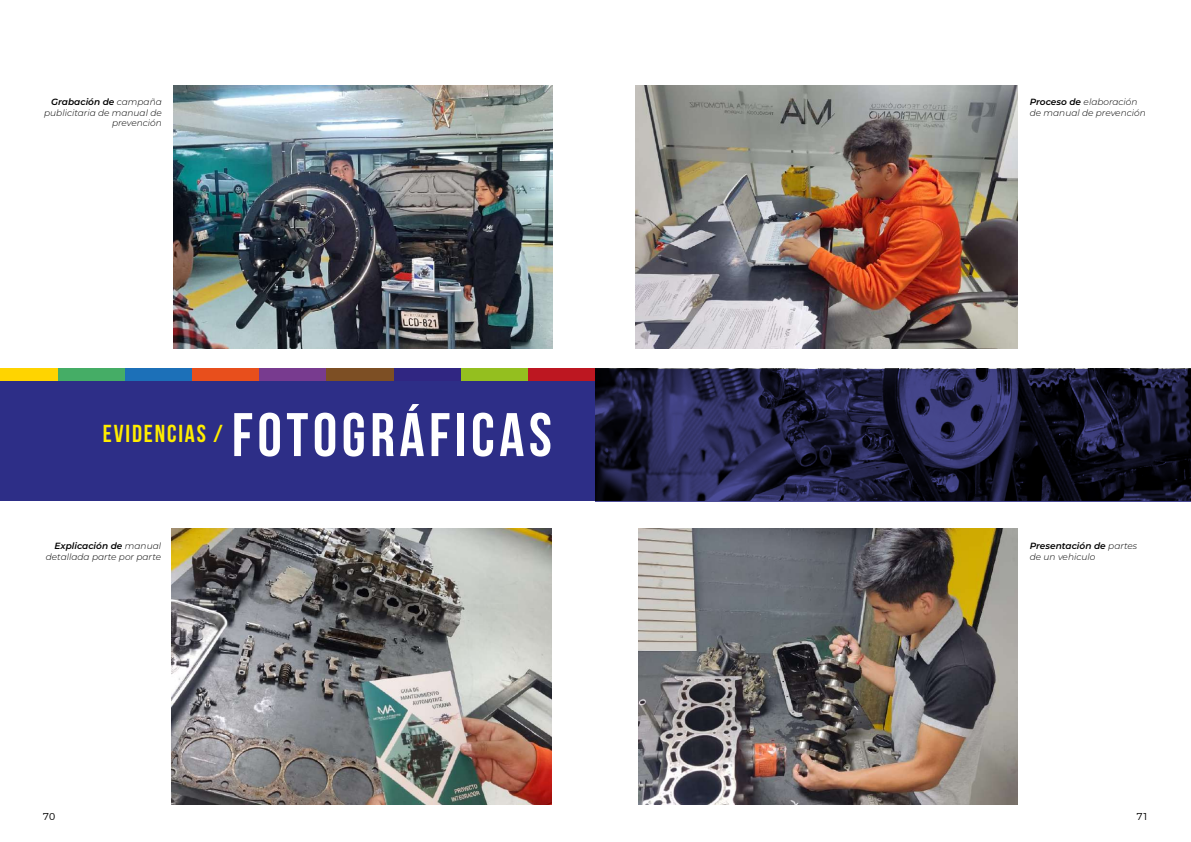
<style>
.page{position:relative;width:1191px;height:842px;background:#fff}
.page>*{position:absolute;margin:0;border:0;box-sizing:border-box;transform-origin:0 0}
.t1{font:700 61.4px "Bebas Neue";letter-spacing:.075em;color:#fff}
.t2{font:700 24.6px "Bebas Neue";letter-spacing:.075em;color:#ffed00}
.t3{font:300 10px "Montserrat";color:#000}
.t4{font:italic 300 9px/10.8px "Montserrat";color:#000}
.s1{font-weight:600}
</style>
<div class="page">
<div style="left:0;top:368px;width:595px;height:132px;background:#2d2e87"></div>
<div style="left:0;top:368px;width:59px;height:13px;background:#ffd400"></div>
<div style="left:58px;top:368px;width:68px;height:13px;background:#45ad66"></div>
<div style="left:125px;top:368px;width:67px;height:13px;background:#1c70b8"></div>
<div style="left:192px;top:368px;width:68px;height:13px;background:#e84f1c"></div>
<div style="left:260px;top:368px;width:67px;height:13px;background:#783b8f"></div>
<div style="left:327px;top:368px;width:67px;height:13px;background:#7d4f24"></div>
<div style="left:394px;top:368px;width:67px;height:13px;background:#302682"></div>
<div style="left:461px;top:368px;width:67px;height:13px;background:#94bf1f"></div>
<div style="left:528px;top:368px;width:67px;height:13px;background:#bd1721"></div>
<svg style="left:596px;top:369px;width:595px;height:132px"></svg>
<img style="left:173px;top:85px;width:380px;height:263px">
<img style="left:172px;top:528px;width:380px;height:276px">
<img style="left:635px;top:85px;width:382px;height:263px">
<img style="left:638px;top:528px;width:379px;height:276px">
<p class="t4" style="left:44px;top:96px;width:119px;text-align:right"><span class="s1">Grabación de</span> campaña publicitaria de manual de prevención</p>
<h2 class="t2" style="left:103px;top:420px;width:121px">EVIDENCIAS /</h2>
<h1 class="t1" style="left:232px;top:401px;width:321px">FOTOGRÁFICAS</h1>
<p class="t4" style="left:46px;top:540px;width:117px;text-align:right"><span class="s1">Explicación de</span> manual detallada parte por parte</p>
<p class="t4" style="left:1029px;top:96px;width:117px"><span class="s1">Proceso de</span> elaboración de manual de prevención</p>
<p class="t4" style="left:1029px;top:540px;width:109px"><span class="s1">Presentación de</span> partes de un vehiculo</p>
<p class="t3" style="left:43px;top:809px;width:14px">70</p>
<p class="t3" style="left:1136px;top:809px;width:14px">71</p>
</div>
